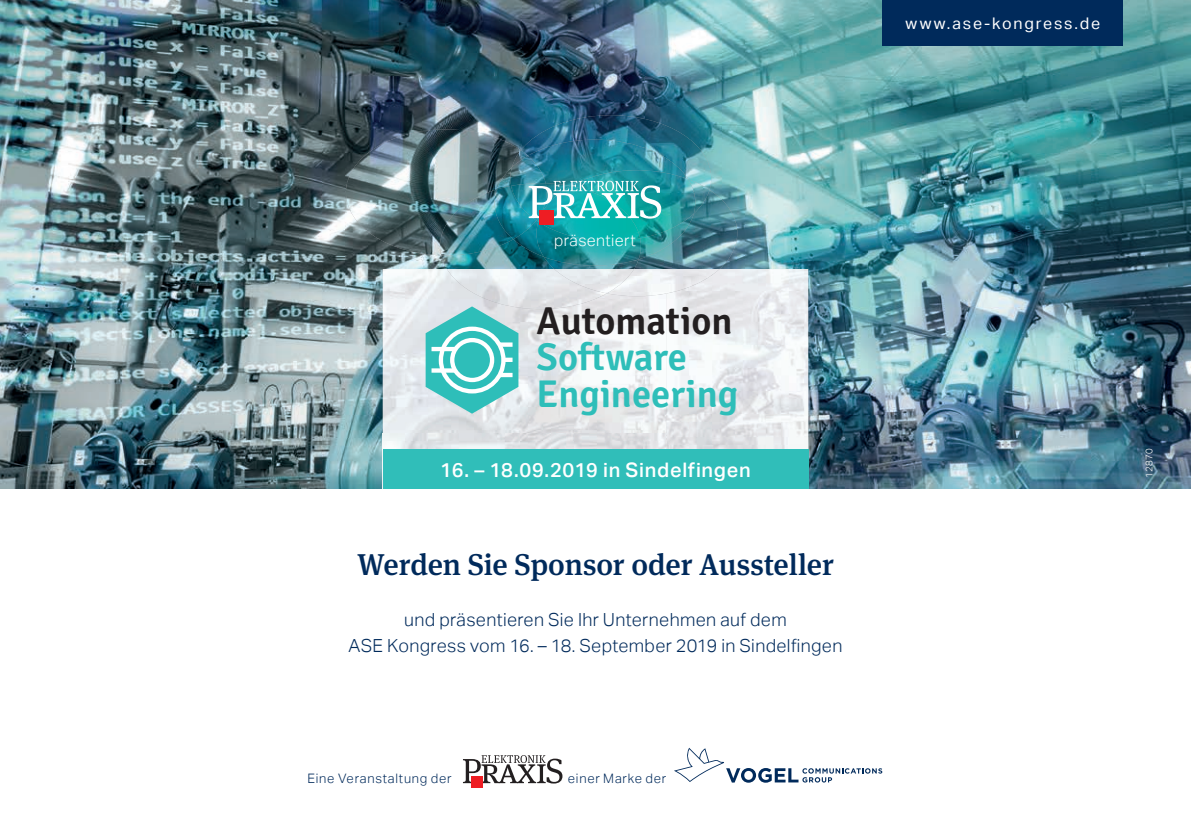
<style>
.page{position:relative;width:1191px;height:840px;background:#fff}
.page>*{position:absolute;margin:0;border:0;box-sizing:border-box;transform-origin:0 0}
.t1{font:600 38.4px/36.6px "Signika";color:#2ebeb9}
.t2{font:600 38.4px "Signika";color:#231f20}
.t3{font:500 30px "Meta Serif OT";letter-spacing:-.005em;color:#002a5b}
.t4{font:500 20px "Aktiv Grotesk";letter-spacing:.035em;color:#fff}
.t5{font:300 18px/26px "Aktiv Grotesk";letter-spacing:.02em;color:#002a5b;text-align:center}
.t6{font:16px "Aktiv Grotesk";letter-spacing:.11em;color:#fff}
.t7{font:300 16px "Aktiv Grotesk";letter-spacing:.025em;color:#fff}
.t8{font:300 13px "Aktiv Grotesk";letter-spacing:.06em;color:#002a5b}
.t9{font:300 9.6px "Aktiv Grotesk";letter-spacing:.03em;color:#fff}
</style>
<div class="page">
<img style="left:0;top:0;width:1191px;height:489px">
<img style="left:638px;top:190px;width:99px;height:79px">
<img style="left:641px;top:238px;width:53px;height:21px">
<img style="left:441px;top:255px;width:103px;height:14px">
<img style="left:513px;top:239px;width:23px;height:18px">
<img style="left:544px;top:265px;width:94px;height:4px">
<img style="left:536px;top:221px;width:105px;height:44px">
<img style="left:521px;top:115px;width:190px;height:75px">
<img style="left:528px;top:139px;width:160px;height:42px">
<img style="left:695px;top:179px;width:14px;height:34px">
<img style="left:570px;top:170px;width:125px;height:68px">
<img style="left:538px;top:218px;width:102px;height:23px">
<img style="left:346px;top:129px;width:175px;height:126px">
<img style="left:497px;top:167px;width:13px;height:19px">
<img style="left:440px;top:189px;width:73px;height:66px">
<img style="left:494px;top:186px;width:42px;height:53px">
<img style="left:512px;top:150px;width:16px;height:6px">
<img style="left:510px;top:156px;width:35px;height:30px">
<img style="left:511px;top:183px;width:28px;height:37px">
<div style="left:883px;top:0;width:240px;height:46px;background:#002a5b"></div>
<svg style="left:463px;top:755px;width:99px;height:28px"></svg>
<div style="left:471px;top:776px;width:11px;height:11px;background:#ee1d23"></div>
<svg style="left:674px;top:747px;width:208px;height:35px"></svg>
<img style="left:383px;top:269px;width:425px;height:180px">
<img style="left:607px;top:269px;width:112px;height:27px">
<img style="left:447px;top:269px;width:160px;height:40px">
<img style="left:554px;top:269px;width:80px;height:24px">
<svg style="left:425px;top:306px;width:93px;height:107px;background:#70cdcc"></svg>
<div style="left:450px;top:338px;width:44px;height:44px;border:4px solid #fff;border-radius:50%"></div>
<div style="left:439px;top:326px;width:66px;height:67px;border:4px solid #fff;border-radius:50%"></div>
<hr style="left:431px;top:347px;width:25px;height:4px;background:#fff">
<svg style="left:431px;top:368px;width:24px;height:4px"></svg>
<svg style="left:500px;top:342px;width:12px;height:4px"></svg>
<div style="left:503px;top:357px;width:9px;height:5px;background:#fff"></div>
<div style="left:500px;top:372px;width:12px;height:5px;background:#fff"></div>
<div style="left:383px;top:449px;width:425px;height:40px;background:#30beb9"></div>
<svg style="left:529px;top:181px;width:132px;height:37px"></svg>
<div style="left:539px;top:209px;width:15px;height:15px;background:#ee1d23"></div>
<p class="t6" style="left:905px;top:14px;width:196px">www.ase-kongress.de</p>
<p class="t7" style="left:554px;top:231px;width:83px">präsentiert</p>
<h1 class="t2" style="left:536px;top:298px;width:197px">Automation</h1>
<h1 class="t1" style="left:536px;top:339px;width:203px">Software<br>Engineering</h1>
<p class="t4" style="left:440px;top:457px;width:312px">16. – 18.09.2019 in Sindelfingen</p>
<h2 class="t3" style="left:357px;top:545px;width:478px">Werden Sie Sponsor oder Aussteller</h2>
<p class="t5" style="left:348px;top:606px;width:495px">und präsentieren Sie Ihr Unternehmen auf dem<br>ASE Kongress vom 16. – 18. September 2019 in Sindelfingen</p>
<p class="t8" style="left:307px;top:770px;width:146px">Eine Veranstaltung der</p>
<p class="t8" style="left:568px;top:770px;width:100px">einer Marke der</p>
<p class="t9" style="left:1143px;top:477px;width:31px;rotate:-90deg">12870</p>
</div>
